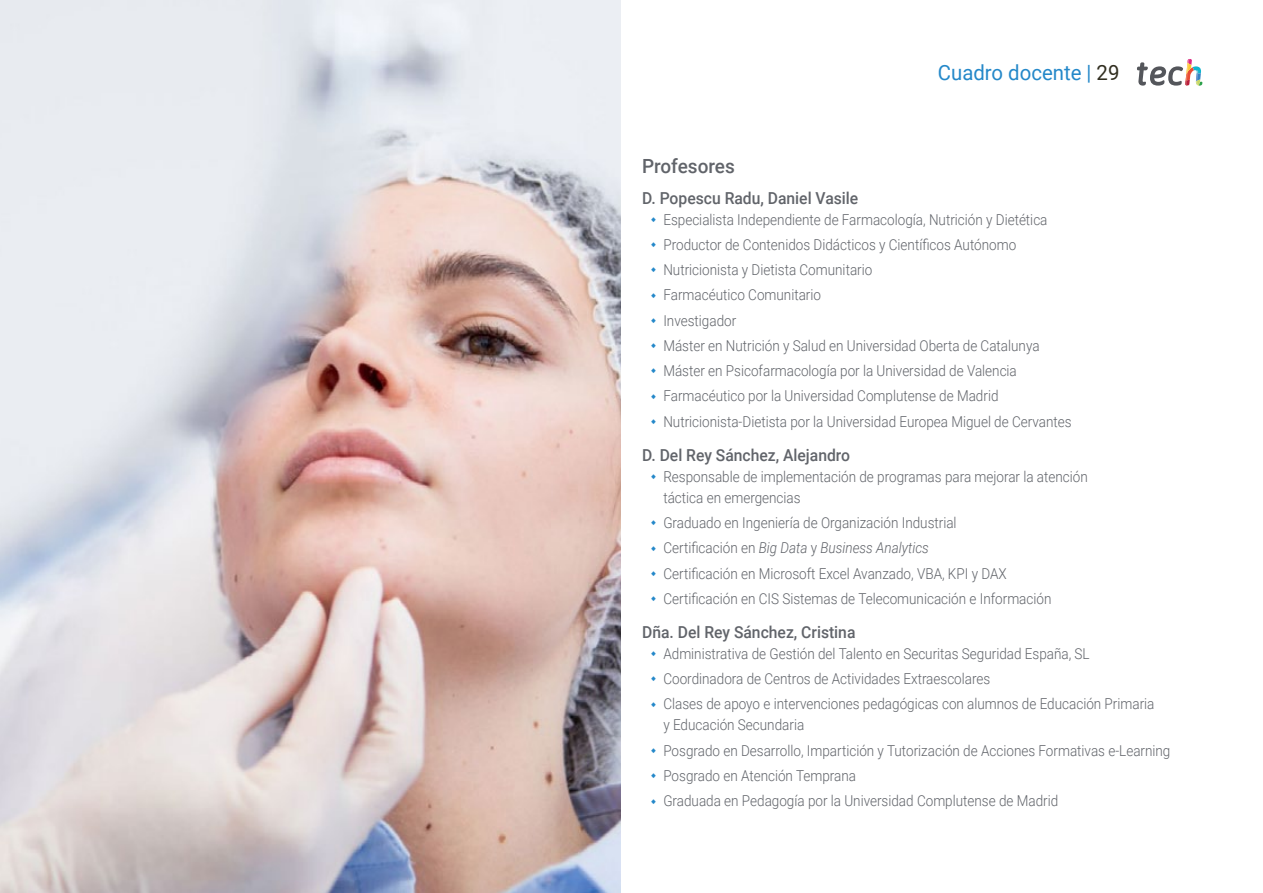
<style>
.page{position:relative;width:1263px;height:893px;background:#fff}
.page>*{position:absolute;margin:0;border:0;box-sizing:border-box;transform-origin:0 0}
.t1{font:21px "Roboto";color:#2488c9}
.t2{font:500 19.5px "Roboto";color:#61646a}
.t3{font:500 16.5px "Roboto";color:#61646a;scale:.95 1}
.t4{font:300 15px/25.2px "Roboto";color:#61646a;scale:.9 1}
.s1{color:#312e20}
.s2{font-style:italic}
</style>
<div class="page">
<img style="left:0;top:0;width:621px;height:893px">
<svg style="left:1137px;top:59px;width:65px;height:27px"></svg>
<h1 class="t1" style="left:938px;top:57px;width:183px">Cuadro docente | <span class="s1">29</span></h1>
<h2 class="t2" style="left:642px;top:153px;width:94px">Profesores</h2>
<p class="t3" style="left:642px;top:186px;width:229px">D. Popescu Radu, Daniel Vasile</p>
<p class="t4" style="left:663px;top:206px;width:455px">Especialista Independiente de Farmacología, Nutrición y Dietética Productor de Contenidos Didácticos y Científicos Autónomo Nutricionista y Dietista Comunitario<br>Farmacéutico Comunitario<br>Investigador<br>Máster en Nutrición y Salud en Universidad Oberta de Catalunya Máster en Psicofarmacología por la Universidad de Valencia Farmacéutico por la Universidad Complutense de Madrid Nutricionista-Dietista por la Universidad Europea Miguel de Cervantes</p>
<p class="t3" style="left:642px;top:443px;width:220px">D. Del Rey Sánchez, Alejandro</p>
<p class="t4" style="left:663px;top:465px;width:473px;line-height:21px">Responsable de implementación de programas para mejorar la atención táctica en emergencias</p>
<p class="t4" style="left:663px;top:510px;width:433px">Graduado en Ingeniería de Organización Industrial<br>Certificación en <span class="s2">Big Data</span> y <span class="s2">Business Analytics<br></span>Certificación en Microsoft Excel Avanzado, VBA, KPI y DAX Certificación en CIS Sistemas de Telecomunicación e Información</p>
<p class="t3" style="left:642px;top:621px;width:226px">Dña. Del Rey Sánchez, Cristina</p>
<p class="t4" style="left:663px;top:640px;width:547px">Administrativa de Gestión del Talento en Securitas Seguridad España, SL<br>Coordinadora de Centros de Actividades Extraescolares<br>Clases de apoyo e intervenciones pedagógicas con alumnos de Educación Primaria</p>
<p class="t4" style="left:663px;top:712px;width:565px">y Educación Secundaria<br>Posgrado en Desarrollo, Impartición y Tutorización de Acciones Formativas e-Learning Posgrado en Atención Temprana<br>Graduada en Pedagogía por la Universidad Complutense de Madrid</p>
</div>
